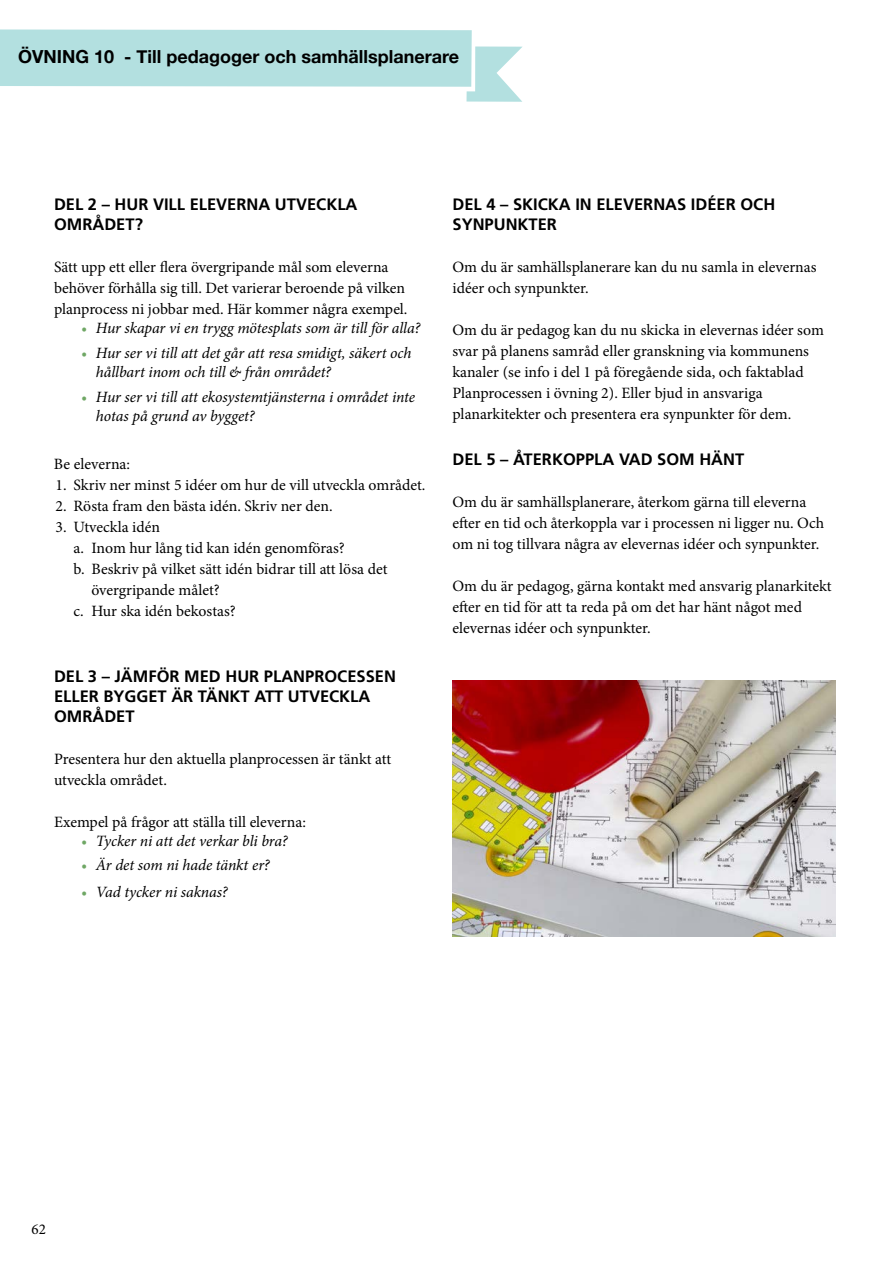
<style>
.page{position:relative;width:893px;height:1263px;background:#fff}
.page>*{position:absolute;margin:0;border:0;box-sizing:border-box;transform-origin:0 0}
.t1{font:700 18px "Helvetica Neue";color:#000}
.t2{font:700 16.5px/19.8px "Frutiger LT Std";color:#000}
.t3{font:15.75px/21px "Minion Pro";color:#000}
.t4{font:italic 15.75px/18.9px "Minion Pro";letter-spacing:-.005em;color:#000}
.t5{font:15px "Minion Pro";color:#000}
.s1{color:#6fa765}
</style>
<div class="page">
<svg style="left:0;top:29px;width:523px;height:73px"></svg>
<img style="left:452px;top:681px;width:384px;height:255px">
<p class="t1" style="left:18px;top:40px;width:442px">ÖVNING 10 - Till pedagoger och samhällsplanerare</p>
<p class="t2" style="left:54px;top:195px;width:305px">DEL 2 – HUR VILL ELEVERNA UTVECKLA<br>OMRÅDET?</p>
<p class="t3" style="left:54px;top:257px;width:355px">Sätt upp ett eller flera övergripande mål som eleverna behöver förhålla sig till. Det varierar beroende på vilken planprocess ni jobbar med. Här kommer några exempel.</p>
<p class="t4" style="left:81px;top:319px;width:341px"><span class="s1">•</span> Hur skapar vi en trygg mötesplats som är till för alla?</p>
<p class="t4" style="left:96px;top:343px;width:317px;text-indent:-15px"><span class="s1">•</span> Hur ser vi till att det går att resa smidigt, säkert och hållbart inom och till &amp; från området?</p>
<p class="t4" style="left:96px;top:387px;width:321px;text-indent:-15px"><span class="s1">•</span> Hur ser vi till att ekosystemtjänsterna i området inte hotas på grund av bygget?</p>
<p class="t3" style="left:54px;top:453px;width:78px">Be eleverna:</p>
<p class="t3" style="left:55px;top:474px;width:372px">1. Skriv ner minst 5 idéer om hur de vill utveckla området.</p>
<p class="t3" style="left:55px;top:495px;width:279px">2. Rösta fram den bästa idén. Skriv ner den.</p>
<p class="t3" style="left:55px;top:516px;width:106px">3. Utveckla idén</p>
<p class="t3" style="left:73px;top:537px;width:273px">a. Inom hur lång tid kan idén genomföras?</p>
<p class="t3" style="left:73px;top:558px;width:316px">b. Beskriv på vilket sätt idén bidrar till att lösa det</p>
<p class="t3" style="left:91px;top:579px;width:130px">övergripande målet?</p>
<p class="t3" style="left:73px;top:600px;width:164px">c. Hur ska idén bekostas?</p>
<p class="t2" style="left:54px;top:666px;width:343px">DEL 3 – JÄMFÖR MED HUR PLANPROCESSEN<br>ELLER BYGGET ÄR TÄNKT ATT UTVECKLA<br>OMRÅDET</p>
<p class="t3" style="left:54px;top:748px;width:339px">Presentera hur den aktuella planprocessen är tänkt att utveckla området.</p>
<p class="t3" style="left:54px;top:811px;width:253px">Exempel på frågor att ställa till eleverna:</p>
<p class="t4" style="left:81px;top:831px;width:208px"><span class="s1">•</span> Tycker ni att det verkar bli bra?</p>
<p class="t4" style="left:81px;top:856px;width:190px"><span class="s1">•</span> Är det som ni hade tänkt er?</p>
<p class="t4" style="left:81px;top:883px;width:148px"><span class="s1">•</span> Vad tycker ni saknas?</p>
<p class="t2" style="left:452px;top:195px;width:324px">DEL 4 – SKICKA IN ELEVERNAS IDÉER OCH<br>SYNPUNKTER</p>
<p class="t3" style="left:452px;top:257px;width:365px">Om du är samhällsplanerare kan du nu samla in elevernas idéer och synpunkter.</p>
<p class="t3" style="left:452px;top:320px;width:373px">Om du är pedagog kan du nu skicka in elevernas idéer som svar på planens samråd eller granskning via kommunens kanaler (se info i del 1 på föregående sida, och faktablad Planprocessen i övning 2). Eller bjud in ansvariga planarkitekter och presentera era synpunkter för dem.</p>
<p class="t2" style="left:452px;top:449px;width:293px">DEL 5 – ÅTERKOPPLA VAD SOM HÄNT</p>
<p class="t3" style="left:452px;top:491px;width:373px">Om du är samhällsplanerare, återkom gärna till eleverna efter en tid och återkoppla var i processen ni ligger nu. Och om ni tog tillvara några av elevernas idéer och synpunkter.</p>
<p class="t3" style="left:452px;top:575px;width:381px">Om du är pedagog, gärna kontakt med ansvarig planarkitekt efter en tid för att ta reda på om det har hänt något med elevernas idéer och synpunkter.</p>
<p class="t5" style="left:32px;top:1219px;width:16px">62</p>
</div>
